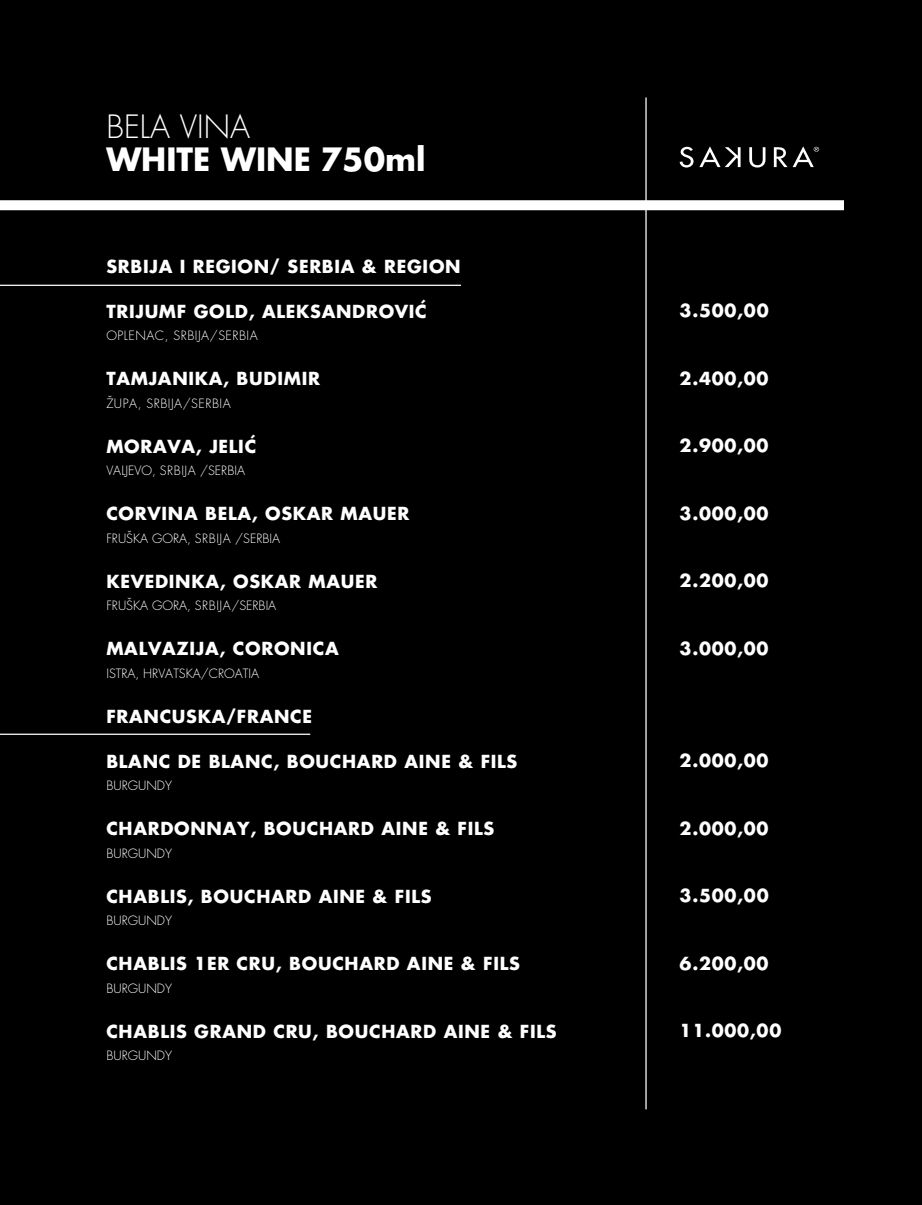
<style>
.page{position:relative;width:922px;height:1205px;background:#fff}
.page>*{position:absolute;margin:0;border:0;box-sizing:border-box;transform-origin:0 0}
.t1{font:700 31.25px "App Futura";color:#fff}
.t2{font:300 31.25px "App Futura";color:#fff}
.t3{font:700 17.5px "App Futura";letter-spacing:.04em;color:#fff}
.t4{font:300 12.5px "App Futura";color:#fff}
.t5{font:300 12.5px "App Futura";letter-spacing:.04em;color:#fff}
</style>
<div class="page">
<div style="left:0;top:0;width:921px;height:1205px;background:#000"></div>
<svg style="left:679px;top:147px;width:14px;height:20px"></svg>
<svg style="left:699px;top:146px;width:41px;height:21px"></svg>
<svg style="left:749px;top:147px;width:16px;height:20px"></svg>
<svg style="left:773px;top:146px;width:46px;height:21px"></svg>
<hr style="left:645px;top:97px;width:1px;height:1012px;background:#fff">
<hr style="left:0;top:285px;width:461px;height:1px;background:#fff">
<hr style="left:0;top:733px;width:310px;height:2px;background:#fff">
<div style="left:0;top:200px;width:843px;height:10px;background:#fff"></div>
<h1 class="t2" style="left:106px;top:106px;width:145px">BELA VINA</h1>
<h1 class="t1" style="left:106px;top:138px;width:320px">WHITE WINE 750ml</h1>
<p class="t3" style="left:106px;top:254px;width:356px">SRBIJA I REGION/ SERBIA &amp; REGION</p>
<p class="t3" style="left:106px;top:299px;width:322px">TRIJUMF GOLD, ALEKSANDROVI∆</p>
<p class="t5" style="left:106px;top:328px;width:153px">OPLENAC, SRBIJA/SERBIA</p>
<p class="t3" style="left:106px;top:366px;width:215px">TAMJANIKA, BUDIMIR</p>
<p class="t5" style="left:106px;top:395px;width:126px">ŽUPA, SRBIJA/SERBIA</p>
<p class="t3" style="left:106px;top:434px;width:151px">MORAVA, JELI∆</p>
<p class="t4" style="left:106px;top:463px;width:140px">VALJEVO, SRBIJA /SERBIA</p>
<p class="t3" style="left:106px;top:501px;width:304px">CORVINA BELA, OSKAR MAUER</p>
<p class="t4" style="left:106px;top:530px;width:175px">FRUŠKA GORA, SRBIJA /SERBIA</p>
<p class="t3" style="left:106px;top:569px;width:272px">KEVEDINKA, OSKAR MAUER</p>
<p class="t4" style="left:106px;top:598px;width:171px">FRUŠKA GORA, SRBIJA/SERBIA</p>
<p class="t3" style="left:106px;top:636px;width:234px">MALVAZIJA, CORONICA</p>
<p class="t4" style="left:106px;top:665px;width:154px">ISTRA, HRVATSKA/CROATIA</p>
<p class="t3" style="left:106px;top:704px;width:207px">FRANCUSKA/FRANCE</p>
<p class="t3" style="left:106px;top:749px;width:412px">BLANC DE BLANC, BOUCHARD AINE &amp; FILS</p>
<p class="t4" style="left:106px;top:778px;width:67px">BURGUNDY</p>
<p class="t3" style="left:106px;top:816px;width:389px">CHARDONNAY, BOUCHARD AINE &amp; FILS</p>
<p class="t4" style="left:106px;top:845px;width:67px">BURGUNDY</p>
<p class="t3" style="left:106px;top:884px;width:326px">CHABLIS, BOUCHARD AINE &amp; FILS</p>
<p class="t4" style="left:106px;top:913px;width:67px">BURGUNDY</p>
<p class="t3" style="left:106px;top:951px;width:415px">CHABLIS 1ER CRU, BOUCHARD AINE &amp; FILS</p>
<p class="t4" style="left:106px;top:980px;width:67px">BURGUNDY</p>
<p class="t3" style="left:106px;top:1019px;width:451px">CHABLIS GRAND CRU, BOUCHARD AINE &amp; FILS</p>
<p class="t4" style="left:106px;top:1048px;width:67px">BURGUNDY</p>
<p class="t3" style="left:679px;top:298px;width:90px">3.500,00</p>
<p class="t3" style="left:679px;top:366px;width:90px">2.400,00</p>
<p class="t3" style="left:679px;top:433px;width:90px">2.900,00</p>
<p class="t3" style="left:679px;top:501px;width:90px">3.000,00</p>
<p class="t3" style="left:679px;top:568px;width:90px">2.200,00</p>
<p class="t3" style="left:679px;top:636px;width:90px">3.000,00</p>
<p class="t3" style="left:679px;top:748px;width:90px">2.000,00</p>
<p class="t3" style="left:679px;top:816px;width:90px">2.000,00</p>
<p class="t3" style="left:679px;top:883px;width:90px">3.500,00</p>
<p class="t3" style="left:679px;top:951px;width:90px">6.200,00</p>
<p class="t3" style="left:679px;top:1018px;width:103px">11.000,00</p>
</div>
